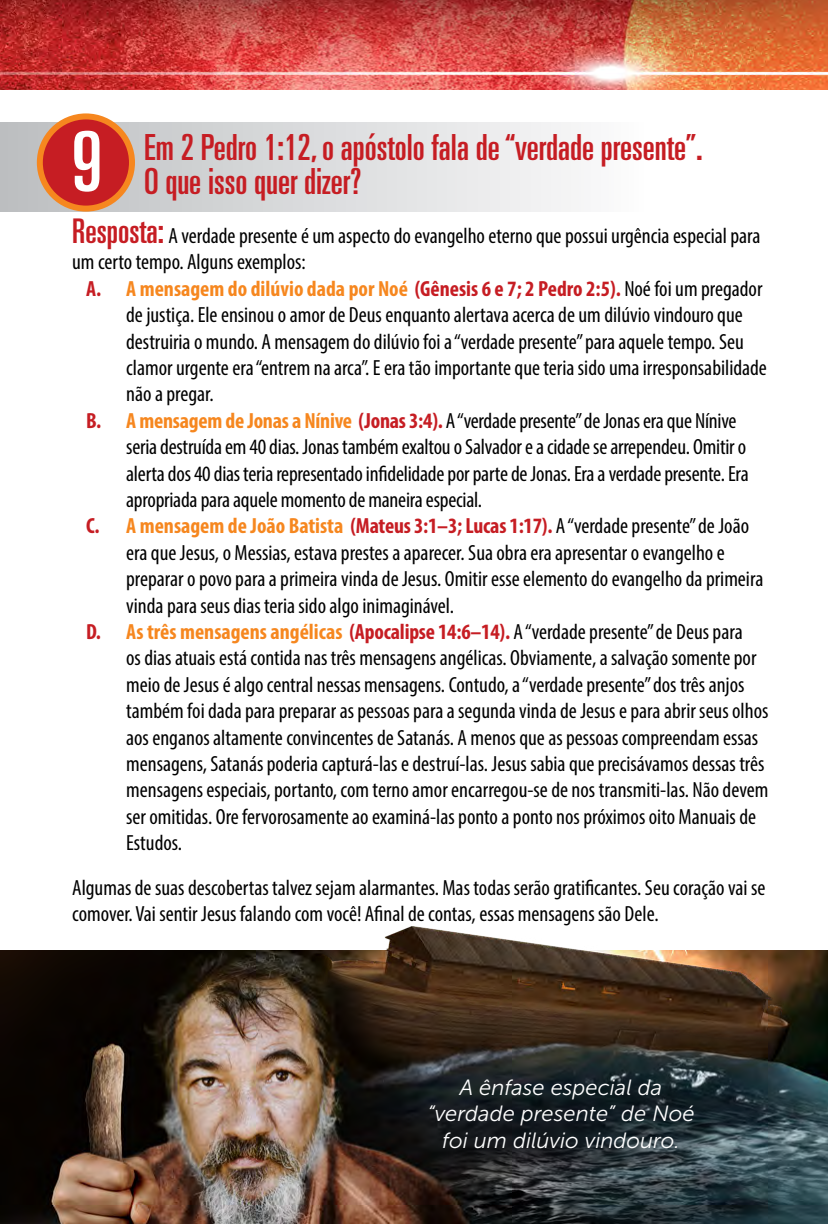
<style>
.page{position:relative;width:828px;height:1224px;background:#fff}
.page>*{position:absolute;margin:0;border:0;box-sizing:border-box;transform-origin:0 0}
.t1{font:ultra-condensed 83px "Univers";color:#fff}
.t2{font:ultra-condensed 36px "Univers";color:#c61d23}
.t3{font:condensed 22px/26.4px "Myriad Pro";color:#000}
.t4{font:700 condensed 22px "Myriad Pro";color:#c61d23}
.t5{font:700 condensed 22px "Myriad Pro";color:#f6871f}
.t6{font:italic 22px/26.4px "Museo Sans 300";color:#fff;text-align:center}
.s1{font-family:"Univers";font-stretch:ultra-condensed;font-size:34px;color:#c61d23}
.s2{color:#c61d23}
.s3{font-weight:400;color:#000}
.s4{font-weight:700;color:#c61d23}
.s5{font-weight:700;color:#f6871f}
.s6{color:#f6871f}
</style>
<div class="page">
<img style="left:0;top:0;width:828px;height:89px">
<div style="left:0;top:122px;width:644px;height:90px;background:linear-gradient(to right,#bfb9b2,#fafdff)"></div>
<div style="left:40px;top:116px;width:92px;height:93px;background:#c61d23;border-radius:50%"></div>
<div style="left:37px;top:113px;width:98px;height:99px;border:6px solid #f6871f;border-radius:50%"></div>
<img style="left:0;top:926px;width:828px;height:298px">
<div style="left:433px;top:1083px;width:285px;height:90px;background:#000;opacity:.9"></div>
<h1 class="t1" style="left:71px;top:114px;width:32px">9</h1>
<h2 class="t2" style="left:144px;top:127px;width:560px">Em 2 Pedro 1:12, o apóstolo fala de “verdade presente”.</h2>
<h2 class="t2" style="left:144px;top:161px;width:219px">O que isso quer dizer?</h2>
<p class="t3" style="left:72px;top:222px;width:690px"><span class="s1">Resposta:</span> A verdade presente é um aspecto do evangelho eterno que possui urgência especial para um certo tempo. Alguns exemplos:</p>
<p class="t5" style="left:86px;top:275px;width:678px"><span class="s2">A.</span> A mensagem do dilúvio dada por Noé <span class="s2">(Gênesis 6 e 7; 2 Pedro 2:5).</span> <span class="s3">Noé foi um pregador</span></p>
<p class="t3" style="left:126px;top:302px;width:618px">de justiça. Ele ensinou o amor de Deus enquanto alertava acerca de um dilúvio vindouro que</p>
<p class="t3" style="left:126px;top:328px;width:619px">destruiria o mundo. A mensagem do dilúvio foi a “verdade presente” para aquele tempo. Seu</p>
<p class="t3" style="left:126px;top:354px;width:642px">clamor urgente era “entrem na arca”. E era tão importante que teria sido uma irresponsabilidade</p>
<p class="t3" style="left:126px;top:381px;width:89px">não a pregar.</p>
<p class="t3" style="left:86px;top:407px;width:652px"><span class="s4">B.</span> <span class="s5">A mensagem de Jonas a Nínive</span> <span class="s4">(Jonas 3:4).</span> A “verdade presente” de Jonas era que Nínive</p>
<p class="t3" style="left:126px;top:434px;width:621px">seria destruída em 40 dias. Jonas também exaltou o Salvador e a cidade se arrependeu. Omitir o</p>
<p class="t3" style="left:126px;top:460px;width:624px">alerta dos 40 dias teria representado infidelidade por parte de Jonas. Era a verdade presente. Era</p>
<p class="t3" style="left:126px;top:486px;width:357px">apropriada para aquele momento de maneira especial.</p>
<p class="t4" style="left:86px;top:512px;width:664px">C. <span class="s6">A mensagem de João Batista</span> (Mateus 3:1–3; Lucas 1:17). <span class="s3">A “verdade presente” de João</span></p>
<p class="t3" style="left:126px;top:539px;width:600px">era que Jesus, o Messias, estava prestes a aparecer. Sua obra era apresentar o evangelho e</p>
<p class="t3" style="left:126px;top:566px;width:639px">preparar o povo para a primeira vinda de Jesus. Omitir esse elemento do evangelho da primeira</p>
<p class="t3" style="left:126px;top:592px;width:329px">vinda para seus dias teria sido algo inimaginável.</p>
<p class="t3" style="left:86px;top:618px;width:658px"><span class="s4">D.</span> <span class="s5">As três mensagens angélicas</span> <span class="s4">(Apocalipse 14:6–14).</span> A “verdade presente” de Deus para</p>
<p class="t3" style="left:126px;top:645px;width:632px">os dias atuais está contida nas três mensagens angélicas. Obviamente, a salvação somente por</p>
<p class="t3" style="left:126px;top:671px;width:620px">meio de Jesus é algo central nessas mensagens. Contudo, a “verdade presente” dos três anjos</p>
<p class="t3" style="left:126px;top:698px;width:644px">também foi dada para preparar as pessoas para a segunda vinda de Jesus e para abrir seus olhos</p>
<p class="t3" style="left:126px;top:724px;width:634px">aos enganos altamente convincentes de Satanás. A menos que as pessoas compreendam essas</p>
<p class="t3" style="left:126px;top:750px;width:640px">mensagens, Satanás poderia capturá-las e destruí-las. Jesus sabia que precisávamos dessas três</p>
<p class="t3" style="left:126px;top:777px;width:644px">mensagens especiais, portanto, com terno amor encarregou-se de nos transmiti-las. Não devem</p>
<p class="t3" style="left:126px;top:803px;width:631px">ser omitidas. Ore fervorosamente ao examiná-las ponto a ponto nos próximos oito Manuais de</p>
<p class="t3" style="left:126px;top:830px;width:58px">Estudos.</p>
<p class="t3" style="left:72px;top:874px;width:695px">Algumas de suas descobertas talvez sejam alarmantes. Mas todas serão gratificantes. Seu coração vai se comover. Vai sentir Jesus falando com você! Afinal de contas, essas mensagens são Dele.</p>
<p class="t6" style="left:427px;top:1074px;width:269px">A ênfase especial da “verdade presente” de Noé foi um dilúvio vindouro.</p>
</div>
